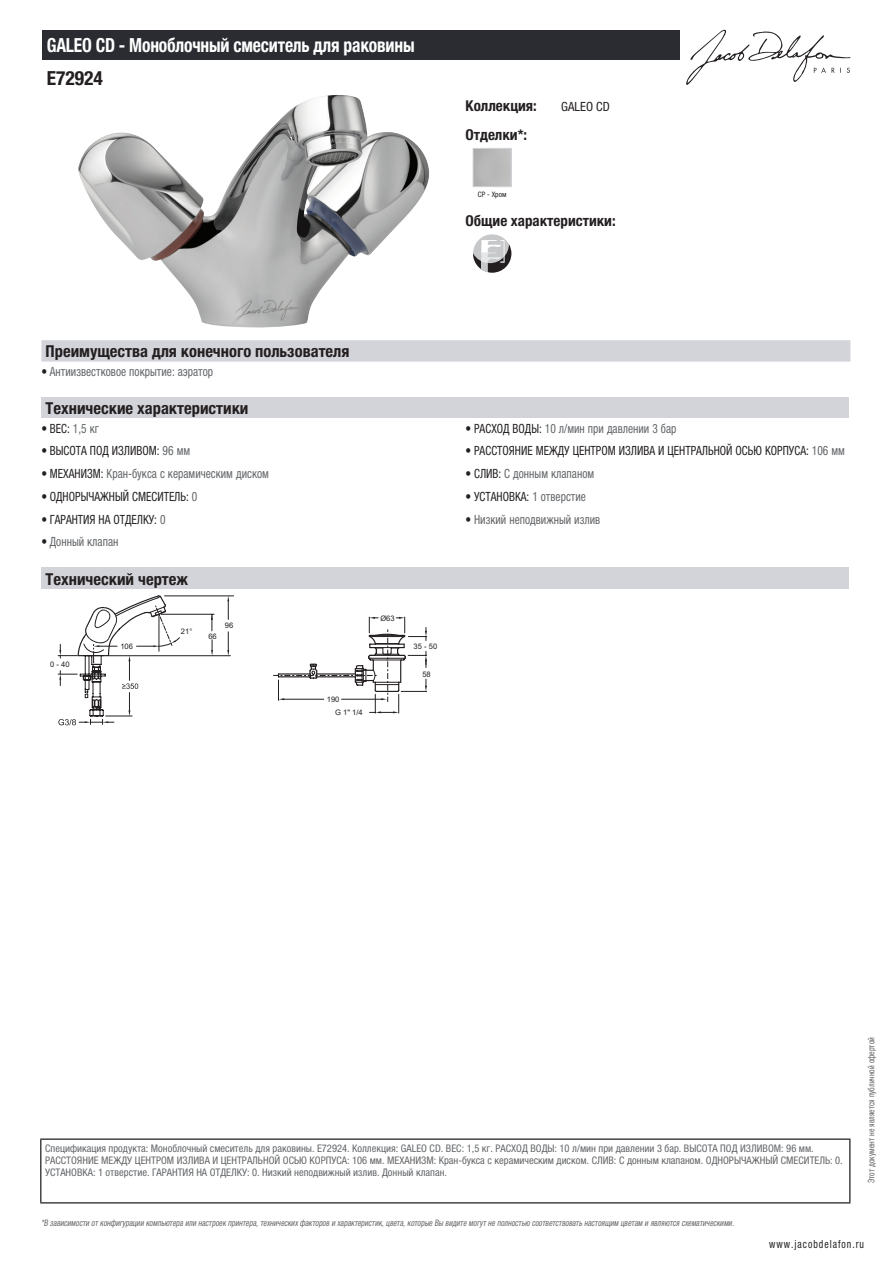
<style>
.page{position:relative;width:893px;height:1263px;background:#fff}
.page>*{position:absolute;margin:0;border:0;box-sizing:border-box;transform-origin:0 0}
.t1{font:700 condensed 19.5px "Helvetica Neue LTCYR";letter-spacing:-.01em;color:#fff;scale:.9 1}
.t2{font:700 condensed 19.5px "Helvetica Neue LTCYR";color:#231f20}
.t3{font:700 condensed 16.5px "Helvetica Neue LTCYR";color:#231f20}
.t4{font:700 condensed 15px "Helvetica Neue LTCYR";color:#231f20}
.t5{font:condensed 12.75px "Helvetica Neue LTCYR";color:#626568;scale:.9 1}
.t6{font:condensed 12.75px "Helvetica Neue LTCYR";color:#231f20;scale:.9 1}
.t7{font:condensed 12.75px "Helvetica Neue LTCYR";color:#231f20}
.t8{font:condensed 11.25px "Helvetica Neue LTCYR";letter-spacing:.1em;color:#231f20;scale:.87 1}
.t9{font:condensed 10.5px/12px "Helvetica Neue LTCYR";color:#626568}
.t10{font:italic condensed 9px "Helvetica Neue LTCYR";color:#626568;scale:.87 1}
.t11{font:condensed 9px "Helvetica Neue LTCYR";color:#626568;scale:.87 1}
.t12{font:7.65px "Arial";color:#231f20}
.t13{font:condensed 7.5px "Helvetica Neue LTCYR";color:#231f20}
.s1{color:#231f20}
.s2{color:#626568}
</style>
<div class="page">
<svg style="left:686px;top:30px;width:164px;height:55px"></svg>
<img style="left:78px;top:95px;width:351px;height:233px">
<div style="left:473px;top:148px;width:39px;height:39px;border:1px solid #d3d4da"></div>
<div style="left:473px;top:234px;width:38px;height:39px;background:#c7c8ca;border-radius:50%"></div>
<svg style="left:473px;top:240px;width:38px;height:33px"></svg>
<div style="left:41px;top:340px;width:809px;height:22px;background:#d3d4da"></div>
<div style="left:41px;top:397px;width:808px;height:21px;background:#d3d4da"></div>
<div style="left:41px;top:567px;width:808px;height:22px;background:#d3d4da"></div>
<hr style="left:109px;top:655px;width:121px;height:1px;background:#231f20">
<hr style="left:165px;top:596px;width:69px;height:1px;background:#231f20">
<svg style="left:227px;top:632px;width:2px;height:24px"></svg>
<svg style="left:227px;top:596px;width:2px;height:23px"></svg>
<hr style="left:161px;top:614px;width:53px;height:1px;background:#231f20">
<svg style="left:211px;top:640px;width:2px;height:16px"></svg>
<svg style="left:211px;top:615px;width:2px;height:16px"></svg>
<svg style="left:273px;top:617px;width:154px;height:96px"></svg>
<svg style="left:58px;top:595px;width:122px;height:130px"></svg>
<div style="left:43px;top:30px;width:637px;height:30px;background:#2a2c32"></div>
<hr style="left:40px;top:1138px;width:810px;height:2px;background:#040503">
<hr style="left:40px;top:1140px;width:1px;height:62px;background:#040503">
<hr style="left:849px;top:1140px;width:1px;height:62px;background:#040503">
<hr style="left:40px;top:1202px;width:810px;height:1px;background:#040503">
<h1 class="t1" style="left:47px;top:34px;width:410px">GALEO CD - Моноблочный смеситель для раковины</h1>
<h1 class="t2" style="left:47px;top:67px;width:58px">E72924</h1>
<h3 class="t4" style="left:466px;top:97px;width:73px">Коллекция:</h3>
<p class="t7" style="left:561px;top:99px;width:50px">GALEO CD</p>
<h3 class="t4" style="left:466px;top:126px;width:63px">Отделки*:</h3>
<p class="t13" style="left:478px;top:190px;width:30px">CP - Хром</p>
<h3 class="t4" style="left:466px;top:212px;width:152px">Общие характеристики:</h3>
<h2 class="t3" style="left:46px;top:342px;width:305px">Преимущества для конечного пользователя</h2>
<p class="t5" style="left:41px;top:364px;width:192px"><span class="s1">•</span> Антиизвестковое покрытие: аэратор</p>
<h2 class="t3" style="left:46px;top:399px;width:204px">Технические характеристики</h2>
<p class="t6" style="left:41px;top:421px;width:65px">• ВЕС: <span class="s2">1,5 кг</span></p>
<p class="t5" style="left:466px;top:421px;width:236px"><span class="s1">• РАСХОД ВОДЫ:</span> 10 л/мин при давлении 3 бар</p>
<p class="t6" style="left:41px;top:444px;width:167px">• ВЫСОТА ПОД ИЗЛИВОМ: <span class="s2">96 мм</span></p>
<p class="t6" style="left:466px;top:444px;width:423px">• РАССТОЯНИЕ МЕЖДУ ЦЕНТРОМ ИЗЛИВА И ЦЕНТРАЛЬНОЙ ОСЬЮ КОРПУСА: <span class="s2">106 мм</span></p>
<p class="t5" style="left:41px;top:466px;width:254px"><span class="s1">• МЕХАНИЗМ:</span> Кран-букса с керамическим диском</p>
<p class="t5" style="left:466px;top:466px;width:144px"><span class="s1">• СЛИВ:</span> С донным клапаном</p>
<p class="t6" style="left:41px;top:489px;width:175px">• ОДНОРЫЧАЖНЫЙ СМЕСИТЕЛЬ: <span class="s2">0</span></p>
<p class="t6" style="left:466px;top:489px;width:135px">• УСТАНОВКА: <span class="s2">1 отверстие</span></p>
<p class="t6" style="left:41px;top:512px;width:139px">• ГАРАНТИЯ НА ОТДЕЛКУ: <span class="s2">0</span></p>
<p class="t5" style="left:466px;top:512px;width:151px"><span class="s1">•</span> Низкий неподвижный излив</p>
<p class="t5" style="left:41px;top:535px;width:87px"><span class="s1">•</span> Донный клапан</p>
<h2 class="t3" style="left:46px;top:570px;width:144px">Технический чертеж</h2>
<p class="t12" style="left:380px;top:613px;width:16px">Ø63</p>
<p class="t12" style="left:225px;top:621px;width:10px">96</p>
<p class="t12" style="left:181px;top:627px;width:13px">21°</p>
<p class="t12" style="left:208px;top:631px;width:10px">66</p>
<p class="t12" style="left:50px;top:659px;width:21px">0 - 40</p>
<p class="t12" style="left:120px;top:641px;width:14px">106</p>
<p class="t12" style="left:327px;top:695px;width:14px">190</p>
<p class="t12" style="left:335px;top:707px;width:29px">G 1" 1/4</p>
<p class="t12" style="left:413px;top:641px;width:25px">35 - 50</p>
<p class="t12" style="left:422px;top:669px;width:10px">58</p>
<p class="t9" style="left:45px;top:1142px;width:799px">Спецификация продукта: Моноблочный смеситель для раковины. E72924. Коллекция: GALEO CD. ВЕС: 1,5 кг. РАСХОД ВОДЫ: 10 л/мин при давлении 3 бар. ВЫСОТА ПОД ИЗЛИВОМ: 96 мм.<br>РАССТОЯНИЕ МЕЖДУ ЦЕНТРОМ ИЗЛИВА И ЦЕНТРАЛЬНОЙ ОСЬЮ КОРПУСА: 106 мм. МЕХАНИЗМ: Кран-букса с керамическим диском. СЛИВ: С донным клапаном. ОДНОРЫЧАЖНЫЙ СМЕСИТЕЛЬ: 0.<br>УСТАНОВКА: 1 отверстие. ГАРАНТИЯ НА ОТДЕЛКУ: 0. Низкий неподвижный излив. Донный клапан.</p>
<p class="t10" style="left:41px;top:1218px;width:800px">*В зависимости отконфигурации компьютера или настроек принтера,техническихфакторов и характеристик,цвета,которые Вы видите могутне полностью соответствоватьнастоящим цветам и являются схематическими.</p>
<p class="t11" style="left:866px;top:1183px;width:169px;rotate:-90deg">Этот документ не является публичной офертой</p>
<p class="t8" style="left:769px;top:1237px;width:110px">www.jacobdelafon.ru</p>
</div>
